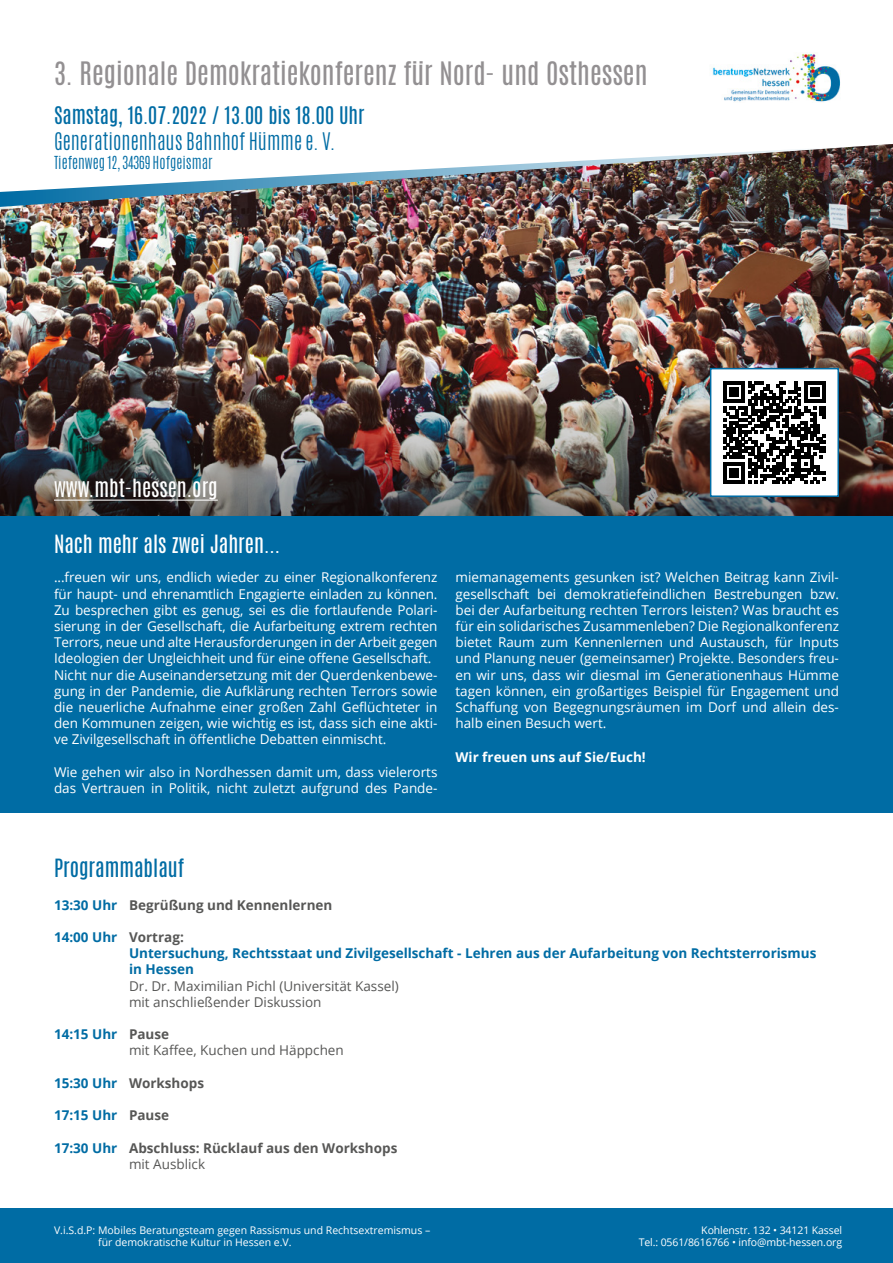
<style>
.page{position:relative;width:893px;height:1263px;background:#fff}
.page>*{position:absolute;margin:0;border:0;box-sizing:border-box;transform-origin:0 0}
.t1{font:27px "Antonio";color:#939092}
.t2{font:21px "Antonio";color:#fff}
.t3{font:21px "Antonio";color:#006ca4}
.t4{font:20.25px "Antonio";color:#006ca4}
.t5{font:300 20.25px "Antonio";color:#006ca4}
.t6{font:300 15px "Antonio";color:#006ca4}
.t7{font:13.5px/16.2px "Open Sans";color:#fff}
.t8{font:700 13.5px/16.2px "Open Sans";color:#006ca4}
.t9{font:13.5px/16.2px "Open Sans";color:#575756}
.t10{font:700 13.5px/16.2px "Open Sans";color:#575756}
.t11{font:700 13.5px "Open Sans";color:#fff}
.t12{font:10.5px/12.6px "Open Sans";color:#fff;text-align:right}
.s1{color:#006ca4}
.s2{color:#575756}
.s3{font-weight:700;color:#006ca4}
.s4{font-weight:700}
.s5{font-weight:400}
</style>
<div class="page">
<img style="left:711px;top:54px;width:130px;height:48px">
<img style="left:0;top:144px;width:893px;height:224px">
<img style="left:0;top:368px;width:893px;height:148px">
<div style="left:0;top:516px;width:893px;height:297px;background:#006ca4"></div>
<div style="left:0;top:1209px;width:893px;height:54px;background:#006ca4"></div>
<div style="left:711px;top:369px;width:127px;height:127px;background:#fff"></div>
<svg style="left:723px;top:381px;width:103px;height:103px"></svg>
<div style="left:710px;top:368px;width:129px;height:129px;border:2px solid #006da6"></div>
<hr style="left:54px;top:500px;width:164px;height:1px;background:#fff">
<h1 class="t1" style="left:54px;top:53px;width:595px">3. Regionale Demokratiekonferenz für Nord- und Osthessen</h1>
<h3 class="t4" style="left:54px;top:101px;width:312px">Samstag, 16.07.2022 / 13.00 bis 18.00 Uhr</h3>
<h3 class="t5" style="left:54px;top:127px;width:283px">Generationenhaus Bahnhof Hümme e. V.</h3>
<p class="t6" style="left:54px;top:152px;width:160px">Tiefenweg 12, 34369 Hofgeismar</p>
<h2 class="t2" style="left:54px;top:472px;width:165px">www.mbt-hessen.org</h2>
<h2 class="t2" style="left:54px;top:529px;width:228px">Nach mehr als zwei Jahren...</h2>
<p class="t7" style="left:54px;top:569px;width:385px">...freuen wir uns, endlich wieder zu einer Regionalkonferenz für haupt- und ehrenamtlich Engagierte einladen zu können.<br>Zu besprechen gibt es genug, sei es die fortlaufende Polari&shy;sierung in der Gesellschaft, die Aufarbeitung extrem rechten Terrors, neue und alte Herausforderungen in der Arbeit gegen Ideologien der Ungleichheit und für eine offene Gesellschaft.<br>Nicht nur die Auseinandersetzung mit der Querdenkenbewe&shy;gung in der Pandemie, die Aufklärung rechten Terrors sowie die neuerliche Aufnahme einer großen Zahl Geflüchteter in den Kommunen zeigen, wie wichtig es ist, dass sich eine akti&shy;ve Zivilgesellschaft in öffentliche Debatten einmischt.</p>
<p class="t7" style="left:54px;top:763px;width:385px">Wie gehen wir also in Nordhessen damit um, dass vielerorts das Vertrauen in Politik, nicht zuletzt aufgrund des Pande-</p>
<p class="t7" style="left:455px;top:569px;width:385px;text-align:justify">miemanagements gesunken ist? Welchen Beitrag kann Zivil&shy;gesellschaft bei demokratiefeindlichen Bestrebungen bzw. bei der Aufarbeitung rechten Terrors leisten? Was braucht es für ein solidarisches Zusammenleben? Die Regionalkonferenz bietet Raum zum Kennenlernen und Austausch, für Inputs und Planung neuer (gemeinsamer) Projekte. Besonders freu&shy;en wir uns, dass wir diesmal im Generationenhaus Hümme tagen können, ein großartiges Beispiel für Engagement und Schaffung von Begegnungsräumen im Dorf und allein des&shy;halb einen Besuch wert.</p>
<p class="t11" style="left:455px;top:747px;width:192px">Wir freuen uns auf Sie/Euch!</p>
<h2 class="t3" style="left:54px;top:853px;width:132px">Programmablauf</h2>
<p class="t10" style="left:54px;top:896px;width:280px"><span class="s1">13:30 Uhr</span> Begrüßung und Kennenlernen</p>
<p class="t8" style="left:129px;top:929px;width:689px;text-indent:-75px">14:00 Uhr <span class="s2">Vortrag:<br></span>Untersuchung, Rechtsstaat und Zivilgesellschaft - Lehren aus der Aufarbeitung von Rechtsterrorismus in Hessen</p>
<p class="t9" style="left:129px;top:977px;width:271px">Dr. Dr. Maximilian Pichl (Universität Kassel) mit anschließender Diskussion</p>
<p class="t9" style="left:129px;top:1026px;width:216px;text-indent:-75px"><span class="s3">14:15 Uhr</span> <span class="s4">Pause<br></span>mit Kaffee, Kuchen und Häppchen</p>
<p class="t10" style="left:54px;top:1074px;width:152px"><span class="s1">15:30 Uhr</span> Workshops</p>
<p class="t8" style="left:54px;top:1107px;width:117px">17:15 Uhr <span class="s2">Pause</span></p>
<p class="t10" style="left:129px;top:1139px;width:270px;text-indent:-75px"><span class="s1">17:30 Uhr</span> Abschluss: Rücklauf aus den Workshops <span class="s5">mit Ausblick</span></p>
<p class="t12" style="left:98px;top:1223px;width:334px;text-align:left;text-indent:-44px">V.i.S.d.P: Mobiles Beratungsteam gegen Rassismus und Rechtsextremismus – für demokratische Kultur in Hessen e.V.</p>
<p class="t12" style="left:639px;top:1223px;width:205px">Kohlenstr. 132 • 34121 Kassel<br>Tel.: 0561/8616766 • info@mbt-hessen.org</p>
</div>
